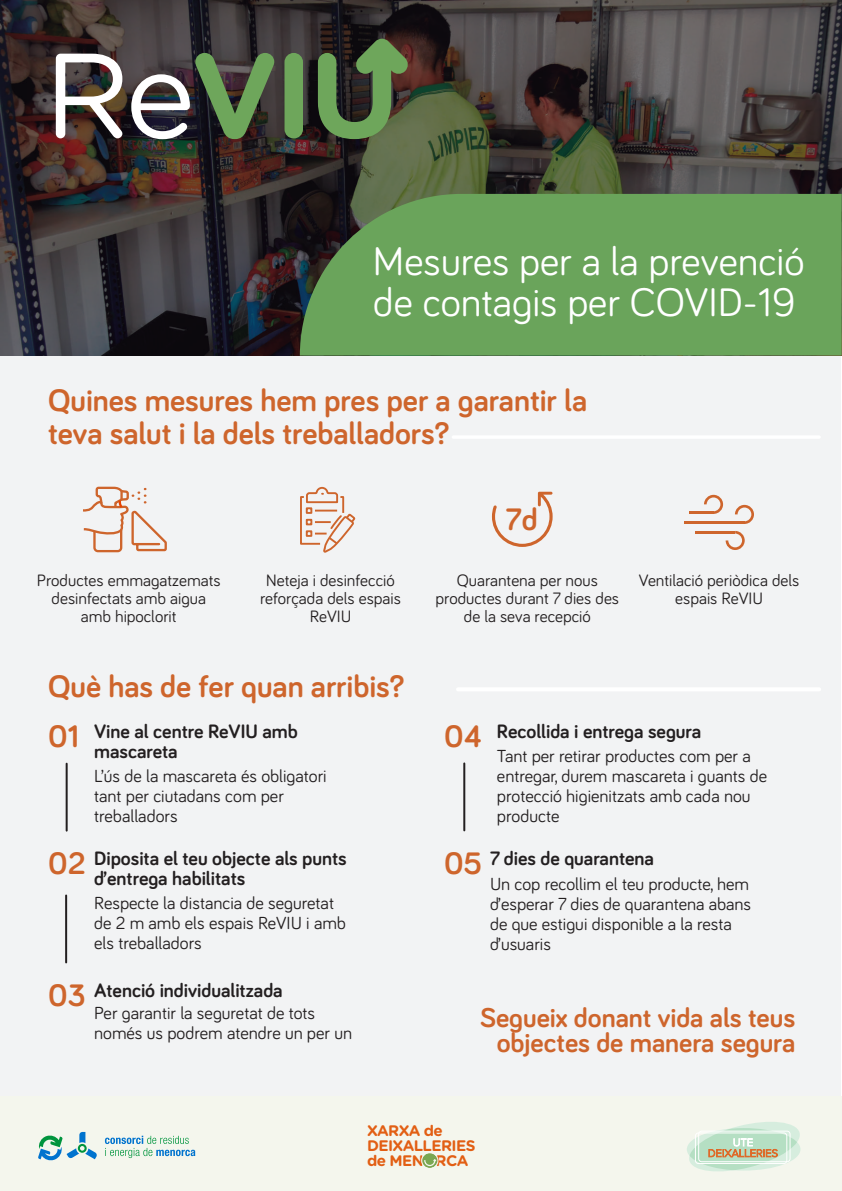
<style>
.page{position:relative;width:842px;height:1191px;background:#fff}
.page>*{position:absolute;margin:0;border:0;box-sizing:border-box;transform-origin:0 0}
.t1{font:41px/41px "Bariol";color:#fff}
.t2{font:700 32px/33px "Bariol";color:#ce652c}
.t3{font:700 28px/25px "Bariol";color:#ce652c;text-align:center}
.t4{font:700 20px/20px "Bariol";color:#231f20}
.t5{font:18px/20px "Bariol";color:#231f20}
.t6{font:17px/18px "Bariol";color:#231f20;text-align:center}
.t7{font:700 15.3px/15.1px "Gotham Rounded";letter-spacing:-.04em;color:#e25f14}
.s1{font-size:32px;color:#ce652c}
</style>
<div class="page">
<div style="left:0;top:356px;width:840px;height:741px;background:#f2f3f4"></div>
<div style="left:0;top:1096px;width:842px;height:95px;background:#f4f6ed"></div>
<svg style="left:0;top:0;width:842px;height:355px;background:#3f3a38"></svg>
<div style="left:300px;top:194px;width:542px;height:161px;background:#6aa45b"></div>
<hr style="left:453px;top:435px;width:366px;height:4px;background:#fff">
<hr style="left:458px;top:687px;width:361px;height:4px;background:#fff">
<hr style="left:66px;top:763px;width:2px;height:67px;background:#231f20">
<hr style="left:65px;top:895px;width:2px;height:67px;background:#231f20">
<hr style="left:463px;top:763px;width:2px;height:67px;background:#231f20">
<svg style="left:83px;top:486px;width:84px;height:67px"></svg>
<svg style="left:300px;top:486px;width:56px;height:67px"></svg>
<svg style="left:492px;top:492px;width:61px;height:55px"></svg>
<hr style="left:684px;top:521px;width:60px;height:3px;background:#ce652c">
<svg style="left:735px;top:505px;width:19px;height:19px"></svg>
<hr style="left:689px;top:511px;width:24px;height:3px;background:#ce652c">
<svg style="left:704px;top:495px;width:19px;height:19px"></svg>
<hr style="left:695px;top:531px;width:40px;height:2px;background:#ce652c">
<svg style="left:726px;top:531px;width:19px;height:19px"></svg>
<svg style="left:38px;top:1132px;width:59px;height:29px"></svg>
<svg style="left:105px;top:1135px;width:90px;height:23px"></svg>
<svg style="left:687px;top:1122px;width:114px;height:50px"></svg>
<div style="left:698px;top:1130px;width:92px;height:32px;border:1px solid #fff;border-radius:3px"></div>
<div style="left:695px;top:1132px;width:92px;height:31px;border:1px solid #fff;border-radius:3px"></div>
<svg style="left:422px;top:1153px;width:16px;height:15px"></svg>
<svg style="left:56px;top:54px;width:66px;height:84px"></svg>
<svg style="left:318px;top:39px;width:91px;height:100px;background:#4e643e"></svg>
<svg style="left:131px;top:53px;width:143px;height:86px;background:#5b6456"></svg>
<div style="left:284px;top:53px;width:19px;height:85px;background:#6ea65b;border-radius:9px"></div>
<h1 class="t1" style="left:373px;top:239px;width:433px">Mesures per a la prevenció de contagis per COVID-19</h1>
<h2 class="t2" style="left:48px;top:383px;width:540px">Quines mesures hem pres per a garantir la teva salut i la dels treballadors?</h2>
<h2 class="t2" style="left:506px;top:501px;width:34px">7d</h2>
<p class="t6" style="left:37px;top:570px;width:185px">Productes emmagatzemats desinfectats amb aigua amb hipoclorit</p>
<p class="t6" style="left:260px;top:570px;width:142px">Neteja i desinfecció reforçada dels espais<br>ReVIU</p>
<p class="t6" style="left:436px;top:570px;width:185px">Quarantena per nous productes durant 7 dies des de la seva recepció</p>
<p class="t6" style="left:639px;top:570px;width:162px">Ventilació periòdica dels espais ReVIU</p>
<h2 class="t2" style="left:48px;top:668px;width:358px">Què has de fer quan arribis?</h2>
<p class="t4" style="left:94px;top:720px;width:205px;text-indent:-46px"><span class="s1">01</span> Vine al centre ReVIU amb mascareta</p>
<p class="t5" style="left:94px;top:765px;width:234px">L’ús de la mascareta és obligatori tant per ciutadans com per treballadors</p>
<p class="t4" style="left:94px;top:848px;width:254px;text-indent:-46px"><span class="s1">02</span> Diposita el teu objecte als punts d’entrega habilitats</p>
<p class="t5" style="left:94px;top:892px;width:253px">Respecte la distancia de seguretat de 2 m amb els espais ReVIU i amb els treballadors</p>
<p class="t4" style="left:48px;top:980px;width:236px"><span class="s1">03</span> Atenció individualitzada</p>
<p class="t5" style="left:94px;top:1002px;width:259px">Per garantir la seguretat de tots només us podrem atendre un per un</p>
<p class="t4" style="left:444px;top:721px;width:259px"><span class="s1">04</span> Recollida i entrega segura</p>
<p class="t5" style="left:497px;top:745px;width:272px">Tant per retirar productes com per a entregar, durem mascareta i guants de protecció higienitzats amb cada nou producte</p>
<p class="t4" style="left:444px;top:847px;width:211px"><span class="s1">05</span> 7 dies de quarantena</p>
<p class="t5" style="left:490px;top:873px;width:263px">Un cop recollim el teu producte, hem d’esperar 7 dies de quarantena abans de que estigui disponible a la resta d’usuaris</p>
<h3 class="t3" style="left:480px;top:1004px;width:317px">Segueix donant vida als teus objectes de manera segura</h3>
<p class="t7" style="left:367px;top:1122px;width:110px">XARXA de<br>DEIXALLERIES de MENORCA</p>
</div>
